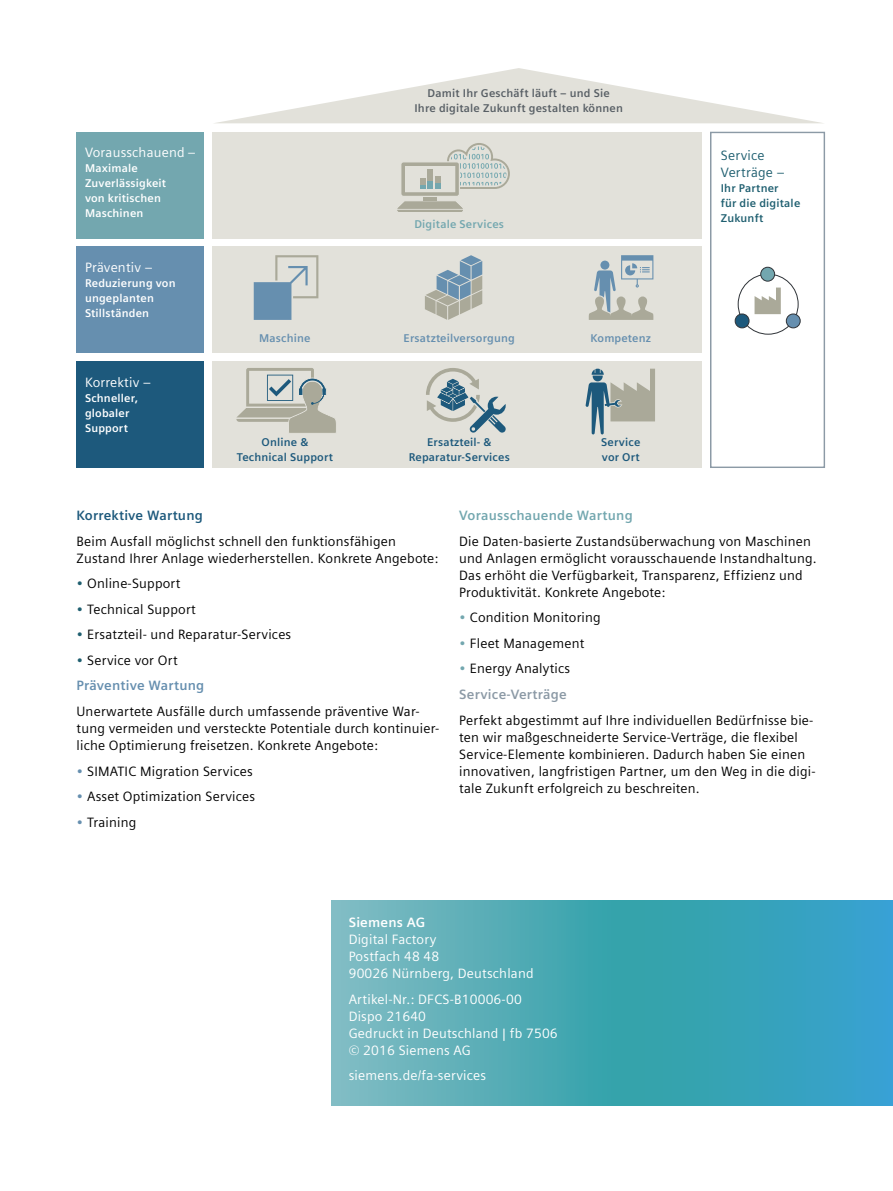
<style>
.page{position:relative;width:893px;height:1191px;background:#fff}
.page>*{position:absolute;margin:0;border:0;box-sizing:border-box;transform-origin:0 0}
.t1{font:13.5px/17px "Siemens Sans Global";letter-spacing:.015em;color:#000}
.t2{font:13.5px/17px "Siemens Sans Global";letter-spacing:.015em;color:#fff}
.t3{font:700 13.5px/25.5px "Siemens Sans Global";letter-spacing:.015em;color:#8c9aa6}
.t4{font:700 13.5px/25.5px "Siemens Sans Global";letter-spacing:.015em;color:#668faf}
.t5{font:700 13.5px "Siemens Sans Global";letter-spacing:.015em;color:#73a7af}
.t6{font:700 13.5px "Siemens Sans Global";letter-spacing:.015em;color:#1d597c}
.t7{font:13.5px/17px "Siemens Sans Global";letter-spacing:.015em;color:#1f5f70}
.t8{font:700 13.5px "Siemens Sans Global";letter-spacing:.015em;color:#fff}
.t9{font:700 11.25px/14.9px "Siemens Sans Global";letter-spacing:.015em;color:#fff}
.t10{font:700 11.25px/14.9px "Siemens Sans Global";letter-spacing:.015em;color:#1d597c;text-align:center}
.t11{font:700 11.25px/14.9px "Siemens Sans Global";letter-spacing:.015em;color:#585f65;text-align:center}
.t12{font:700 11.25px "Siemens Sans Global";letter-spacing:.015em;color:#668faf}
.t13{font:700 11.25px/14.9px "Siemens Sans Global";letter-spacing:.015em;color:#1f5f70}
.t14{font:700 11.25px "Siemens Sans Global";letter-spacing:.015em;color:#73a7af}
.s1{color:#1f5f70}
.s2{font-weight:400;color:#1f5f70}
.s3{font-weight:400;color:#000}
.s4{color:#668faf}
.s5{color:#73a7af}
.s6{font-weight:400;color:#73a7af}
</style>
<div class="page">
<svg style="left:332px;top:900px;width:561px;height:206px;background:#49a8b9"></svg>
<div style="left:213px;top:247px;width:489px;height:106px;background:#e2e1da"></div>
<div style="left:213px;top:361px;width:489px;height:107px;background:#e2e1da"></div>
<div style="left:77px;top:247px;width:127px;height:106px;background:#668faf"></div>
<div style="left:77px;top:361px;width:127px;height:107px;background:#1d597c"></div>
<div style="left:77px;top:132px;width:127px;height:106px;background:#73a7af"></div>
<svg style="left:216px;top:68px;width:606px;height:55px"></svg>
<svg style="left:588px;top:255px;width:66px;height:65px"></svg>
<svg style="left:425px;top:255px;width:57px;height:65px"></svg>
<svg style="left:236px;top:368px;width:100px;height:65px"></svg>
<svg style="left:426px;top:368px;width:80px;height:65px"></svg>
<div style="left:213px;top:132px;width:489px;height:106px;background:#e2e1da"></div>
<svg style="left:397px;top:143px;width:113px;height:69px"></svg>
<svg style="left:254px;top:255px;width:64px;height:65px"></svg>
<svg style="left:710px;top:131px;width:115px;height:337px"></svg>
<div style="left:738px;top:274px;width:61px;height:60px;border:1px solid #2f3338;border-radius:50%"></div>
<div style="left:786px;top:314px;width:14px;height:14px;background:#668faf;border-radius:50%"></div>
<div style="left:786px;top:313px;width:15px;height:15px;border:1px solid #2f3338;border-radius:50%"></div>
<div style="left:735px;top:313px;width:14px;height:15px;background:#1d597c;border:1px solid #2f3338;border-radius:50%"></div>
<div style="left:761px;top:267px;width:14px;height:14px;background:#73a7af;border-radius:50%"></div>
<div style="left:760px;top:267px;width:15px;height:14px;border:1px solid #2f3338;border-radius:50%"></div>
<svg style="left:585px;top:368px;width:70px;height:67px"></svg>
<p class="t2" style="left:85px;top:145px;width:112px">Vorausschauend –</p>
<p class="t9" style="left:85px;top:161px;width:83px">Maximale<br>Zuverlässigkeit von kritischen<br>Maschinen</p>
<p class="t2" style="left:85px;top:260px;width:69px">Präventiv –</p>
<p class="t9" style="left:85px;top:276px;width:92px">Reduzierung von ungeplanten<br>Stillständen</p>
<p class="t2" style="left:85px;top:374px;width:67px">Korrektiv –</p>
<p class="t9" style="left:85px;top:391px;width:54px">Schneller, globaler<br>Support</p>
<p class="t12" style="left:259px;top:332px;width:53px">Maschine</p>
<p class="t10" style="left:237px;top:435px;width:98px">Online &amp;<br>Technical Support</p>
<p class="t11" style="left:414px;top:85px;width:210px">Damit Ihr Geschäft läuft – und Sie<br>Ihre digitale Zukunft gestalten können</p>
<p class="t14" style="left:414px;top:217px;width:91px">Digitale Services</p>
<p class="t12" style="left:404px;top:332px;width:113px">Ersatzteilversorgung</p>
<p class="t10" style="left:409px;top:435px;width:103px">Ersatzteil- &amp;<br>Reparatur-Services</p>
<p class="t12" style="left:591px;top:332px;width:62px">Kompetenz</p>
<p class="t10" style="left:601px;top:435px;width:41px;text-align:left">Service vor Ort</p>
<p class="t7" style="left:721px;top:148px;width:65px">Service<br>Verträge –</p>
<p class="t13" style="left:721px;top:181px;width:81px">Ihr Partner<br>für die digitale<br>Zukunft</p>
<p class="t6" style="left:77px;top:508px;width:128px">Korrektive Wartung</p>
<p class="t1" style="left:77px;top:533px;width:363px">Beim Ausfall möglichst schnell den funktionsfähigen<br>Zustand Ihrer Anlage wiederherstellen. Konkrete Angebote:</p>
<p class="t1" style="left:77px;top:576px;width:105px"><span class="s1">•</span> Online-Support</p>
<p class="t1" style="left:77px;top:601px;width:121px"><span class="s1">•</span> Technical Support</p>
<p class="t1" style="left:77px;top:627px;width:216px"><span class="s1">•</span> Ersatzteil- und Reparatur-Services</p>
<p class="t4" style="left:77px;top:647px;width:129px"><span class="s2">•</span> <span class="s3">Service vor Ort<br></span>Präventive Wartung</p>
<p class="t1" style="left:77px;top:703px;width:364px">Unerwartete Ausfälle durch umfassende präventive War&shy;tung vermeiden und versteckte Potentiale durch kontinuier&shy;liche Optimierung freisetzen. Konkrete Angebote:</p>
<p class="t1" style="left:77px;top:763px;width:178px"><span class="s4">•</span> SIMATIC Migration Services</p>
<p class="t1" style="left:77px;top:788px;width:180px"><span class="s4">•</span> Asset Optimization Services</p>
<p class="t1" style="left:77px;top:814px;width:61px"><span class="s4">•</span> Training</p>
<p class="t5" style="left:459px;top:508px;width:175px">Vorausschauende Wartung</p>
<p class="t1" style="left:459px;top:533px;width:359px">Die Daten-basierte Zustandsüberwachung von Maschinen und Anlagen ermöglicht vorausschauende Instandhaltung.<br>Das erhöht die Verfügbarkeit, Transparenz, Effizienz und Produktivität. Konkrete Angebote:</p>
<p class="t1" style="left:459px;top:610px;width:143px"><span class="s5">•</span> Condition Monitoring</p>
<p class="t1" style="left:459px;top:635px;width:127px"><span class="s5">•</span> Fleet Management</p>
<p class="t3" style="left:459px;top:656px;width:112px"><span class="s6">•</span> <span class="s3">Energy Analytics<br></span>Service-Verträge</p>
<p class="t1" style="left:459px;top:712px;width:358px">Perfekt abgestimmt auf Ihre individuellen Bedürfnisse bie&shy;ten wir maßgeschneiderte Service-Verträge, die flexibel Service-Elemente kombinieren. Dadurch haben Sie einen innovativen, langfristigen Partner, um den Weg in die digi&shy;tale Zukunft erfolgreich zu beschreiten.</p>
<p class="t8" style="left:349px;top:914px;width:78px">Siemens AG</p>
<p class="t2" style="left:349px;top:931px;width:186px">Digital Factory<br>Postfach 48 48<br>90026 Nürnberg, Deutschland</p>
<p class="t2" style="left:349px;top:991px;width:211px">Artikel-Nr.: DFCS-B10006-00<br>Dispo 21640<br>Gedruckt in Deutschland | fb 7506 © 2016 Siemens AG</p>
<p class="t2" style="left:349px;top:1067px;width:139px">siemens.de/fa-services</p>
</div>
